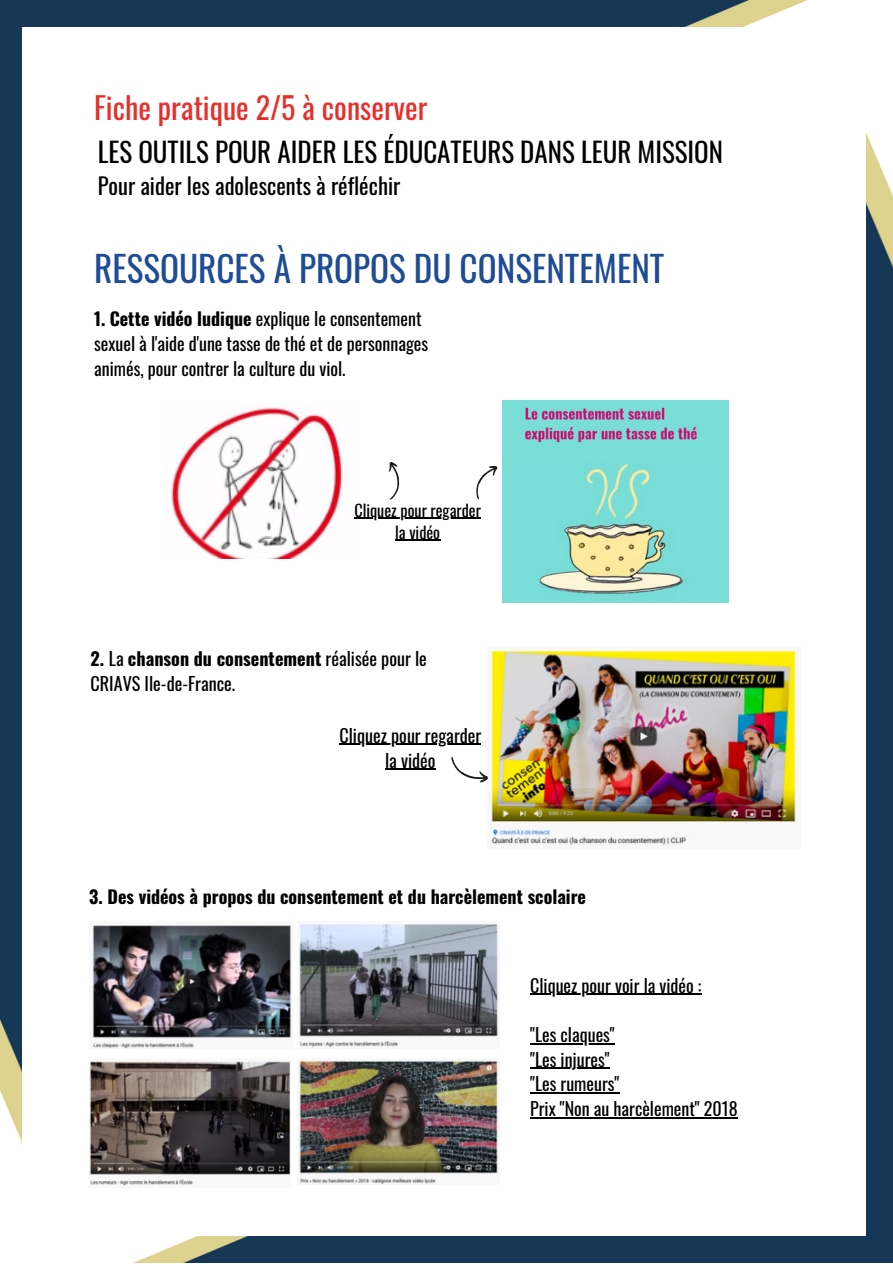
<style>
.page{position:relative;width:893px;height:1264px;background:#fff}
.page>*{position:absolute;margin:0;border:0;box-sizing:border-box;transform-origin:0 0}
.t1{font:35.25px "Oswald";color:#1f4c96}
.t2{font:30px "Oswald";color:#e5312e}
.t3{font:27px "Oswald";color:#000}
.t4{font:22.5px "Oswald";color:#000}
.t5{font:18.15px/24.9px "Oswald";color:#000;text-align:center}
.t6{font:18px/24.8px "Oswald";color:#000}
.t7{font:700 18px "Oswald";color:#000}
.t8{font:16.2px/22.2px "Oswald";color:#000;text-align:center}
.s1{font-weight:700}
</style>
<div class="page">
<img style="left:22px;top:0;width:786px;height:27px">
<img style="left:0;top:0;width:22px;height:1143px">
<img style="left:866px;top:132px;width:26px;height:1104px">
<img style="left:135px;top:1236px;width:757px;height:26px">
<img style="left:171px;top:407px;width:189px;height:151px">
<img style="left:503px;top:401px;width:226px;height:201px">
<svg style="left:476px;top:466px;width:22px;height:34px"></svg>
<hr style="left:354px;top:517px;width:127px;height:1px;background:#000">
<hr style="left:395px;top:540px;width:45px;height:1px;background:#000">
<svg style="left:388px;top:462px;width:12px;height:38px"></svg>
<img style="left:491px;top:650px;width:305px;height:195px">
<hr style="left:339px;top:743px;width:142px;height:2px;background:#000">
<hr style="left:385px;top:768px;width:50px;height:1px;background:#000">
<svg style="left:451px;top:757px;width:37px;height:26px"></svg>
<img style="left:92px;top:925px;width:199px;height:123px">
<img style="left:299px;top:924px;width:199px;height:124px">
<img style="left:90px;top:1061px;width:200px;height:125px">
<img style="left:299px;top:1060px;width:199px;height:124px">
<hr style="left:530px;top:993px;width:171px;height:1px;background:#000">
<hr style="left:530px;top:1043px;width:84px;height:1px;background:#000">
<hr style="left:530px;top:1067px;width:79px;height:1px;background:#000">
<hr style="left:530px;top:1092px;width:89px;height:1px;background:#000">
<hr style="left:530px;top:1117px;width:207px;height:1px;background:#000">
<h2 class="t2" style="left:94px;top:84px;width:335px">Fiche pratique 2/5 à conserver</h2>
<h3 class="t3" style="left:98px;top:131px;width:626px">LES OUTILS POUR AIDER LES ÉDUCATEURS DANS LEUR MISSION</h3>
<p class="t4" style="left:98px;top:168px;width:304px">Pour aider les adolescents à réfléchir</p>
<h1 class="t1" style="left:94px;top:241px;width:571px">RESSOURCES À PROPOS DU CONSENTEMENT</h1>
<p class="t6" style="left:94px;top:306px;width:335px"><span class="s1">1. Cette vidéo ludique</span> explique le consentement sexuel à l'aide d'une tasse de thé et de personnages animés, pour contrer la culture du viol.</p>
<p class="t8" style="left:354px;top:498px;width:128px">Cliquez pour regarder la vidéo</p>
<p class="t5" style="left:90px;top:645px;width:338px;text-align:left"><span class="s1">2.</span> La <span class="s1">chanson du consentement</span> réalisée pour le<br>CRIAVS Ile-de-France.</p>
<p class="t5" style="left:339px;top:722px;width:143px">Cliquez pour regarder la vidéo</p>
<p class="t7" style="left:89px;top:882px;width:498px">3. Des vidéos à propos du consentement et du harcèlement scolaire</p>
<p class="t6" style="left:530px;top:972px;width:173px">Cliquez pour voir la vidéo :</p>
<p class="t6" style="left:530px;top:1021px;width:209px">"Les claques"<br>"Les injures"<br>"Les rumeurs"<br>Prix "Non au harcèlement" 2018</p>
</div>
